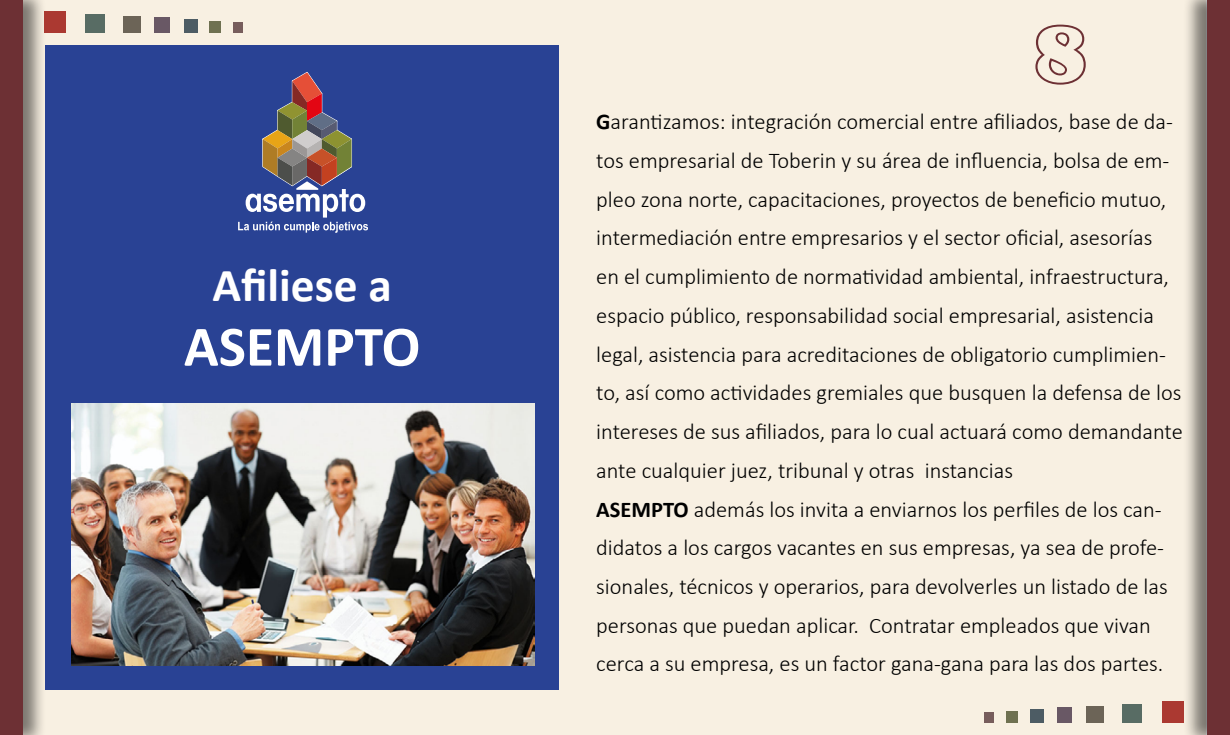
<style>
.page{position:relative;width:1230px;height:735px;background:#fff}
.page>*{position:absolute;margin:0;border:0;box-sizing:border-box;transform-origin:0 0}
.t1{font:85px "Cooper BT Black Outline";color:#6d3034}
.t2{font:700 57.5px "Calibri";color:#fff}
.t3{font:700 47.5px "Calibri";color:#fff}
.t4{font:300 22.5px/38.8px "Calibri";color:#000}
.s1{font-weight:700}
</style>
<div class="page">
<div style="left:20px;top:0;width:1186px;height:735px;background:#f8f0e2"></div>
<div style="left:0;top:0;width:47px;height:735px;background:#000;opacity:.5"></div>
<div style="left:0;top:0;width:22px;height:735px;background:#6d3034"></div>
<div style="left:1183px;top:0;width:47px;height:735px;background:#000;opacity:.5"></div>
<div style="left:1208px;top:0;width:22px;height:735px;background:#6d3034"></div>
<div style="left:46px;top:46px;width:513px;height:644px;background:#294294"></div>
<svg style="left:238px;top:72px;width:129px;height:161px"></svg>
<img style="left:71px;top:404px;width:464px;height:262px">
<div style="left:44px;top:11px;width:21px;height:22px;background:#ab3931"></div>
<div style="left:85px;top:14px;width:20px;height:19px;background:#586c64"></div>
<div style="left:124px;top:16px;width:17px;height:17px;background:#6c6457"></div>
<div style="left:155px;top:18px;width:15px;height:15px;background:#695865"></div>
<div style="left:184px;top:19px;width:13px;height:14px;background:#4d5c64"></div>
<div style="left:210px;top:21px;width:11px;height:12px;background:#6f7151"></div>
<div style="left:233px;top:22px;width:9px;height:11px;background:#775d5c"></div>
<div style="left:1162px;top:701px;width:21px;height:22px;background:#ab3931"></div>
<div style="left:1122px;top:704px;width:20px;height:19px;background:#586c64"></div>
<div style="left:1086px;top:706px;width:17px;height:17px;background:#6c6457"></div>
<div style="left:1057px;top:708px;width:15px;height:15px;background:#695865"></div>
<div style="left:1030px;top:709px;width:13px;height:14px;background:#4d5c64"></div>
<div style="left:1006px;top:711px;width:12px;height:12px;background:#6f7151"></div>
<div style="left:985px;top:712px;width:9px;height:11px;background:#775d5c"></div>
<h3 class="t3" style="left:212px;top:251px;width:181px">Afiliese a</h3>
<h2 class="t2" style="left:184px;top:306px;width:238px">ASEMPTO</h2>
<h1 class="t1" style="left:1034px;top:-2px;width:54px">8</h1>
<p class="t4" style="left:596px;top:102px;width:588px"><span class="s1">G</span>arantizamos: integración comercial entre afiliados, base de da&shy;tos empresarial de Toberin y su área de influencia, bolsa de em&shy;pleo zona norte, capacitaciones, proyectos de beneficio mutuo, intermediación entre empresarios y el sector oficial, asesorías<br>en el cumplimiento de normatividad ambiental, infraestructura, espacio público, responsabilidad social empresarial, asistencia legal, asistencia para acreditaciones de obligatorio cumplimien&shy;to, así como actividades gremiales que busquen la defensa de los intereses de sus afiliados, para lo cual actuará como demandante ante cualquier juez, tribunal y otras instancias<br><span class="s1">ASEMPTO</span> además los invita a enviarnos los perfiles de los can&shy;didatos a los cargos vacantes en sus empresas, ya sea de profe&shy;sionales, técnicos y operarios, para devolverles un listado de las personas que puedan aplicar. Contratar empleados que vivan cerca a su empresa, es un factor gana-gana para las dos partes.</p>
</div>
